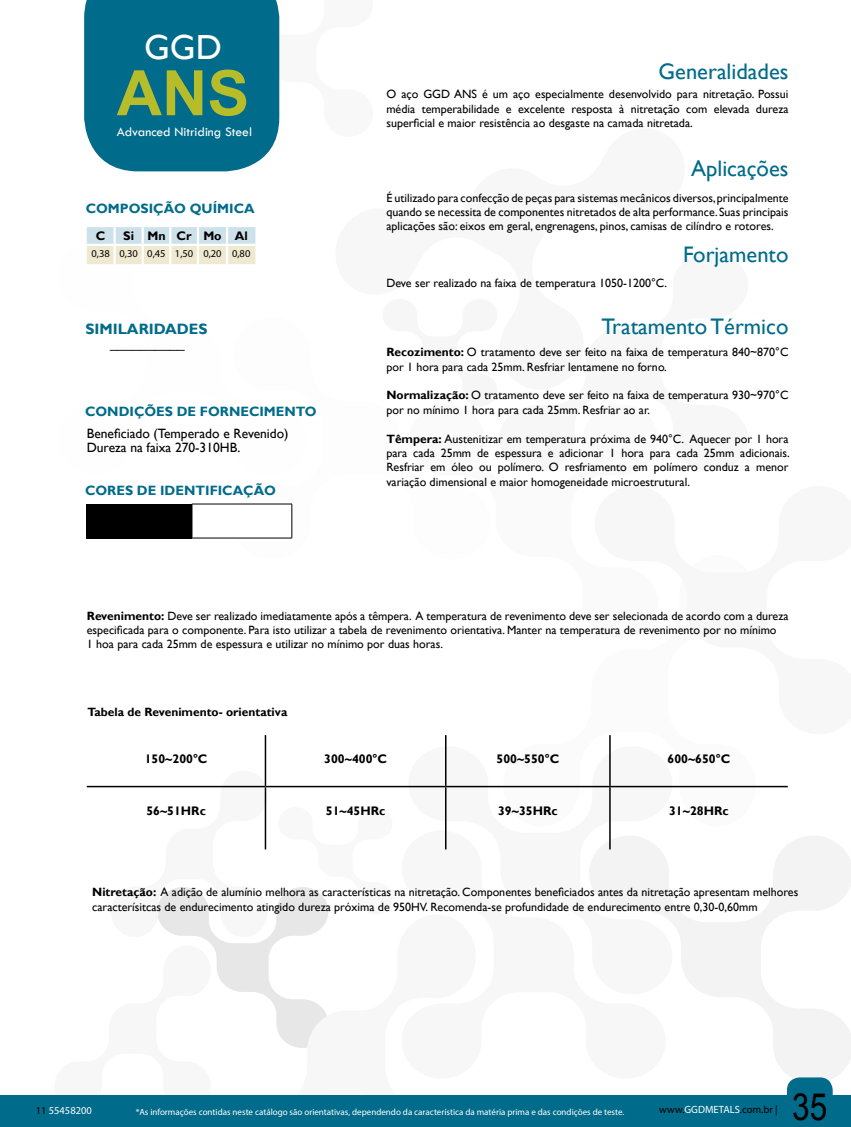
<style>
.page{position:relative;width:851px;height:1127px;background:#fff}
.page>*{position:absolute;margin:0;border:0;box-sizing:border-box;transform-origin:0 0}
.t1{font:700 62.7px "Arial";color:#b6bc2a}
.t2{font:37.5px "Arial";color:#000;scale:.84 1}
.t3{font:34.8px "Gill Sans";color:#fff}
.t4{font:22.5px "Gill Sans";color:#006b8a}
.t5{font:700 15px "Gill Sans";color:#006b8a}
.t6{font:13.5px/13.5px "Gill Sans";color:#000}
.t7{font:700 13.5px "Gill Sans";color:#006b8a}
.t8{font:13.5px "Tw Cen";color:#fff}
.t9{font:700 12.3px "Gill Sans";color:#000}
.t10{font:12px/14.4px "Gill Sans";color:#000}
.t11{font:700 12px "Gill Sans";color:#000}
.t12{font:10.5px "Myriad Pro";color:#000}
.t13{font:10.5px "Myriad Pro";color:#fff}
.t14{font:9px "Myriad Pro";color:#fff}
.s1{font-weight:700}
.s2{color:#000}
.s3{color:#fff}
</style>
<div class="page">
<svg style="left:408px;top:746px;width:203px;height:84px"></svg>
<svg style="left:503px;top:735px;width:252px;height:91px"></svg>
<svg style="left:589px;top:835px;width:261px;height:244px"></svg>
<svg style="left:86px;top:770px;width:306px;height:182px"></svg>
<svg style="left:216px;top:914px;width:176px;height:134px"></svg>
<div style="left:0;top:1095px;width:850px;height:32px;background:#006b8a"></div>
<svg style="left:786px;top:1077px;width:46px;height:18px"></svg>
<div style="left:84px;top:0;width:196px;height:171px;background:#006b8a"></div>
<svg style="left:87px;top:227px;width:168px;height:37px;background:#e2e8e1"></svg>
<hr style="left:265px;top:735px;width:1px;height:51px;background:#000">
<hr style="left:445px;top:735px;width:1px;height:51px;background:#000">
<hr style="left:609px;top:735px;width:1px;height:51px;background:#000">
<hr style="left:87px;top:786px;width:178px;height:1px;background:#000">
<hr style="left:265px;top:786px;width:180px;height:1px;background:#000">
<hr style="left:265px;top:787px;width:1px;height:62px;background:#000">
<hr style="left:445px;top:786px;width:165px;height:1px;background:#000">
<hr style="left:445px;top:787px;width:1px;height:62px;background:#000">
<hr style="left:610px;top:786px;width:177px;height:1px;background:#000">
<hr style="left:609px;top:787px;width:1px;height:62px;background:#000">
<div style="left:86px;top:504px;width:106px;height:34px;background:#000"></div>
<hr style="left:192px;top:504px;width:100px;height:1px;background:#000">
<hr style="left:192px;top:504px;width:1px;height:34px;background:#000">
<hr style="left:291px;top:504px;width:1px;height:34px;background:#000">
<hr style="left:192px;top:538px;width:100px;height:1px;background:#000">
<h3 class="t3" style="left:144px;top:28px;width:79px">GGD</h3>
<h1 class="t1" style="left:117px;top:51px;width:134px">ANS</h1>
<p class="t8" style="left:117px;top:124px;width:137px">Advanced Nitriding Steel</p>
<p class="t7" style="left:86px;top:201px;width:170px">COMPOSIÇÃO QUÍMICA</p>
<p class="t9" style="left:96px;top:229px;width:11px">C</p>
<p class="t9" style="left:123px;top:229px;width:126px">Si Mn Cr Mo Al</p>
<p class="t12" style="left:91px;top:247px;width:160px">0,38 0,30 0,45 1,50 0,20 0,80</p>
<p class="t5" style="left:85px;top:320px;width:123px">SIMILARIDADES</p>
<p class="t6" style="left:110px;top:337px;width:76px">__________</p>
<p class="t7" style="left:85px;top:403px;width:233px">CONDIÇÕES DE FORNECIMENTO</p>
<p class="t6" style="left:87px;top:427px;width:203px">Beneficiado (Temperado e Revenido)<br>Dureza na faixa 270-310HB.</p>
<p class="t7" style="left:85px;top:482px;width:192px">CORES DE IDENTIFICAÇÃO</p>
<h3 class="t4" style="left:658px;top:58px;width:131px">Generalidades</h3>
<p class="t10" style="left:386px;top:87px;width:403px;text-align:justify">O aço GGD ANS é um aço especialmente desenvolvido para nitretação. Possui média temperabilidade e excelente resposta à nitretação com elevada dureza superficial e maior resistência ao desgaste na camada nitretada.</p>
<h3 class="t4" style="left:691px;top:156px;width:99px">Aplicações</h3>
<p class="t10" style="left:386px;top:191px;width:403px;text-align:justify">É utilizado para confecção de peças para sistemas mecânicos diversos, principalmente quando se necessita de componentes nitretados de alta performance. Suas principais aplicações são: eixos em geral, engrenagens, pinos, camisas de cilíndro e rotores.</p>
<p class="t10" style="left:386px;top:276px;width:282px">Deve ser realizado na faixa de temperatura 1050-1200°C.</p>
<h3 class="t4" style="left:683px;top:241px;width:107px">Forjamento</h3>
<h3 class="t4" style="left:601px;top:313px;width:188px">Tratamento Térmico</h3>
<p class="t10" style="left:386px;top:345px;width:403px"><span class="s1">Recozimento:</span> O tratamento deve ser feito na faixa de temperatura 840~870°C por 1 hora para cada 25mm. Resfriar lentamene no forno.</p>
<p class="t10" style="left:386px;top:388px;width:403px"><span class="s1">Normalização:</span> O tratamento deve ser feito na faixa de temperatura 930~970°C por no mínimo 1 hora para cada 25mm. Resfriar ao ar.</p>
<p class="t10" style="left:386px;top:431px;width:405px;text-align:justify"><span class="s1">Têmpera:</span> Austenitizar em temperatura próxima de 940°C. Aquecer por 1 hora para cada 25mm de espessura e adicionar 1 hora para cada 25mm adicionais.<br>Resfriar em óleo ou polímero. O resfriamento em polímero conduz a menor variação dimensional e maior homogeneidade microestrutural.</p>
<p class="t10" style="left:87px;top:608px;width:703px"><span class="s1">Revenimento:</span> Deve ser realizado imediatamente após a têmpera. A temperatura de revenimento deve ser selecionada de acordo com a dureza especificada para o componente. Para isto utilizar a tabela de revenimento orientativa. Manter na temperatura de revenimento por no mínimo<br>1 hoa para cada 25mm de espessura e utilizar no mínimo por duas horas.</p>
<p class="t11" style="left:88px;top:705px;width:201px">Tabela de Revenimento- orientativa</p>
<p class="t9" style="left:145px;top:751px;width:64px">150~200°C</p>
<p class="t9" style="left:324px;top:751px;width:64px">300~400°C</p>
<p class="t9" style="left:496px;top:751px;width:64px">500~550°C</p>
<p class="t9" style="left:667px;top:751px;width:64px">600~650°C</p>
<p class="t9" style="left:146px;top:803px;width:61px">56~51HRc</p>
<p class="t9" style="left:326px;top:803px;width:61px">51~45HRc</p>
<p class="t9" style="left:498px;top:803px;width:61px">39~35HRc</p>
<p class="t9" style="left:669px;top:803px;width:61px">31~28HRc</p>
<p class="t10" style="left:92px;top:885px;width:707px"><span class="s1">Nitretação:</span> A adição de alumínio melhora as características na nitretação. Componentes beneficiados antes da nitretação apresentam melhores caracterísitcas de endurecimento atingido dureza próxima de 950HV. Recomenda-se profundidade de endurecimento entre 0,30-0,60mm</p>
<p class="t13" style="left:36px;top:1104px;width:58px"><span class="s2">11</span> 55458200</p>
<p class="t14" style="left:136px;top:1106px;width:490px">*As informações contidas neste catálogo são orientativas, dependendo da característica da matéria prima e das condições de teste.</p>
<p class="t12" style="left:659px;top:1102px;width:120px">www.<span class="s3">GGDMETALS</span>.com.br |</p>
<h2 class="t2" style="left:792px;top:1082px;width:43px">35</h2>
</div>
